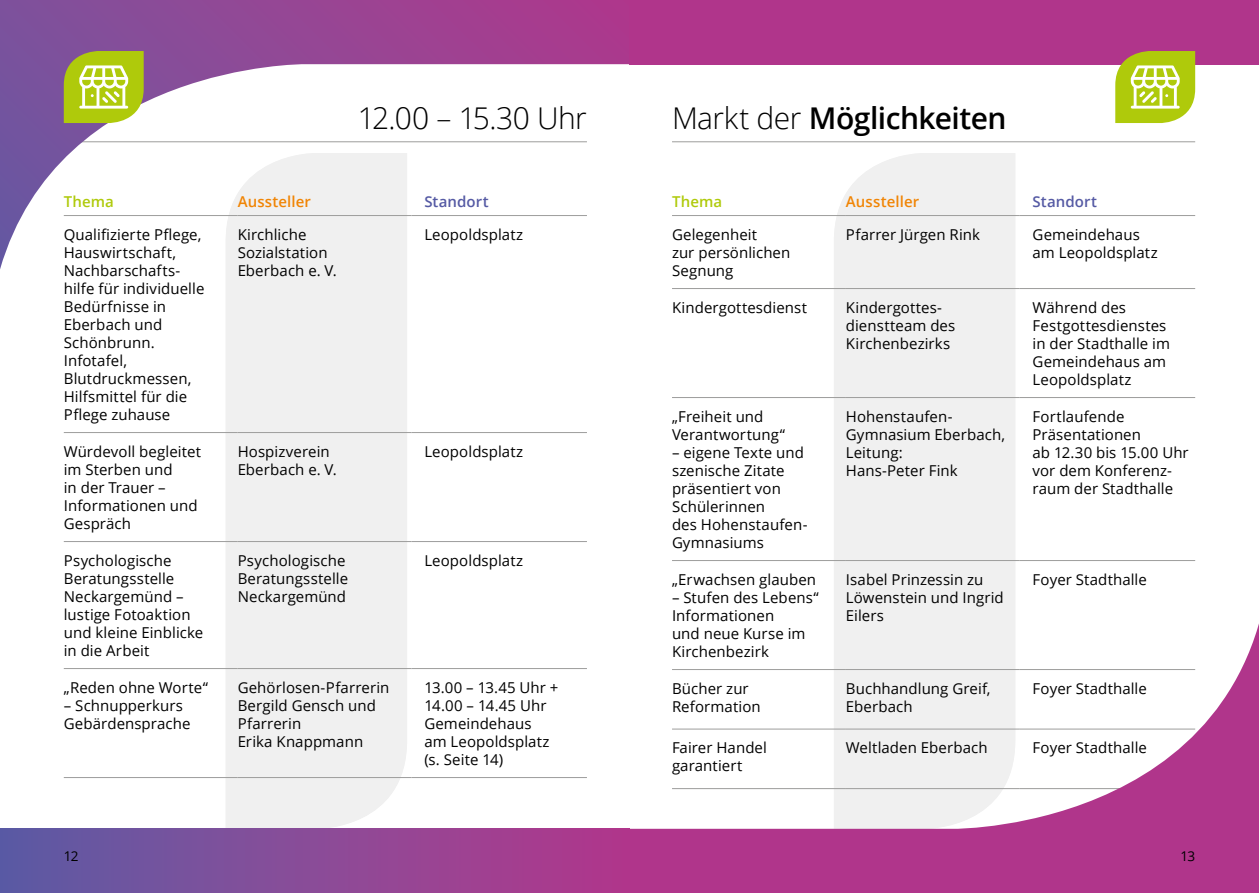
<style>
.page{position:relative;width:1259px;height:893px;background:#fff}
.page>*{position:absolute;margin:0;border:0;box-sizing:border-box;transform-origin:0 0}
.t1{font:600 30px "Open Sans";letter-spacing:-.015em;color:#000}
.t2{font:300 30px "Open Sans";letter-spacing:-.02em;color:#000}
.t3{font:15px/18px "Open Sans";letter-spacing:.005em;color:#000}
.t4{font:600 15px "Open Sans";letter-spacing:.01em;color:#f08505}
.t5{font:600 15px "Open Sans";letter-spacing:.005em;color:#555aa4}
.t6{font:600 15px "Open Sans";letter-spacing:.01em;color:#afca0b}
.t7{font:13.5px "Open Sans";color:#000}
.s1{font-weight:300}
</style>
<div class="page">
<div style="left:226px;top:269px;width:181px;height:560px;background:#f0f0f0"></div>
<div style="left:834px;top:153px;width:181px;height:374px;background:#f0f0f0"></div>
<svg style="left:0;top:0;width:629px;height:269px"></svg>
<div style="left:0;top:829px;width:629px;height:64px;background:linear-gradient(to right,#5d5ca4,#b4388b)"></div>
<div style="left:629px;top:0;width:630px;height:64px;background:#b0358b"></div>
<hr style="left:64px;top:215px;width:174px;height:1px;background:#9d9d9c">
<hr style="left:238px;top:215px;width:173px;height:1px;background:#9d9d9c">
<hr style="left:411px;top:215px;width:176px;height:1px;background:#9d9d9c">
<hr style="left:64px;top:777px;width:174px;height:1px;background:#9d9d9c">
<hr style="left:238px;top:777px;width:173px;height:1px;background:#9d9d9c">
<hr style="left:411px;top:777px;width:176px;height:1px;background:#9d9d9c">
<hr style="left:64px;top:432px;width:174px;height:1px;background:#9d9d9c">
<hr style="left:238px;top:432px;width:173px;height:1px;background:#9d9d9c">
<hr style="left:411px;top:432px;width:176px;height:1px;background:#9d9d9c">
<hr style="left:64px;top:541px;width:174px;height:1px;background:#9d9d9c">
<hr style="left:238px;top:541px;width:173px;height:1px;background:#9d9d9c">
<hr style="left:411px;top:541px;width:176px;height:1px;background:#9d9d9c">
<hr style="left:64px;top:668px;width:174px;height:1px;background:#9d9d9c">
<hr style="left:238px;top:668px;width:173px;height:1px;background:#9d9d9c">
<hr style="left:411px;top:668px;width:176px;height:1px;background:#9d9d9c">
<svg style="left:1115px;top:51px;width:80px;height:72px"></svg>
<hr style="left:672px;top:141px;width:523px;height:1px;background:#9d9d9c">
<svg style="left:64px;top:51px;width:80px;height:72px"></svg>
<hr style="left:672px;top:215px;width:174px;height:1px;background:#9d9d9c">
<hr style="left:846px;top:215px;width:173px;height:1px;background:#9d9d9c">
<hr style="left:1019px;top:215px;width:176px;height:1px;background:#9d9d9c">
<hr style="left:672px;top:397px;width:174px;height:1px;background:#9d9d9c">
<hr style="left:846px;top:397px;width:173px;height:1px;background:#9d9d9c">
<hr style="left:1019px;top:397px;width:176px;height:1px;background:#9d9d9c">
<hr style="left:672px;top:288px;width:174px;height:1px;background:#9d9d9c">
<hr style="left:846px;top:288px;width:173px;height:1px;background:#9d9d9c">
<hr style="left:1019px;top:288px;width:176px;height:1px;background:#9d9d9c">
<svg style="left:629px;top:527px;width:630px;height:366px"></svg>
<h1 class="t2" style="left:358px;top:98px;width:231px">12.00 – 15.30 Uhr</h1>
<p class="t6" style="left:64px;top:191px;width:52px">Thema</p>
<p class="t4" style="left:238px;top:191px;width:75px">Aussteller</p>
<p class="t5" style="left:424px;top:191px;width:66px">Standort</p>
<p class="t3" style="left:64px;top:225px;width:142px">Qualifizierte Pflege,<br>Hauswirtschaft,<br>Nachbarschafts&shy;hilfe für individuelle<br>Bedürfnisse in<br>Eberbach und<br>Schönbrunn.<br>Infotafel,<br>Blutdruckmessen,<br>Hilfsmittel für die<br>Pflege zuhause</p>
<p class="t3" style="left:238px;top:225px;width:101px">Kirchliche<br>Sozialstation<br>Eberbach e. V.</p>
<p class="t3" style="left:424px;top:225px;width:100px">Leopoldsplatz</p>
<p class="t3" style="left:64px;top:442px;width:139px">Würdevoll begleitet im Sterben und<br>in der Trauer –<br>Informationen und<br>Gespräch</p>
<p class="t3" style="left:238px;top:442px;width:101px">Hospizverein<br>Eberbach e. V.</p>
<p class="t3" style="left:424px;top:442px;width:100px">Leopoldsplatz</p>
<p class="t3" style="left:64px;top:551px;width:141px">Psychologische<br>Beratungsstelle<br>Neckargemünd – lustige Fotoaktion und kleine Einblicke in die Arbeit</p>
<p class="t3" style="left:238px;top:551px;width:112px">Psychologische<br>Beratungsstelle<br>Neckargemünd</p>
<p class="t3" style="left:424px;top:551px;width:100px">Leopoldsplatz</p>
<p class="t3" style="left:64px;top:678px;width:146px">„Reden ohne Worte“</p>
<p class="t3" style="left:64px;top:696px;width:128px">– Schnupperkurs<br>Gebärdensprache</p>
<p class="t3" style="left:238px;top:678px;width:153px">Gehörlosen-Pfarrerin<br>Bergild Gensch und<br>Pfarrerin<br>Erika Knappmann</p>
<p class="t3" style="left:424px;top:678px;width:136px">13.00 – 13.45 Uhr +<br>14.00 – 14.45 Uhr<br>Gemeindehaus<br>am Leopoldsplatz (s. Seite 14)</p>
<p class="t7" style="left:64px;top:847px;width:16px">12</p>
<h1 class="t1" style="left:672px;top:98px;width:336px"><span class="s1">Markt der</span> Möglichkeiten</h1>
<p class="t6" style="left:672px;top:191px;width:52px">Thema</p>
<p class="t4" style="left:846px;top:191px;width:75px">Aussteller</p>
<p class="t5" style="left:1032px;top:191px;width:66px">Standort</p>
<p class="t3" style="left:672px;top:225px;width:120px">Gelegenheit<br>zur persönlichen<br>Segnung</p>
<p class="t3" style="left:846px;top:225px;width:136px">Pfarrer Jürgen Rink</p>
<p class="t3" style="left:1032px;top:225px;width:127px">Gemeindehaus am Leopoldsplatz</p>
<p class="t3" style="left:672px;top:298px;width:136px">Kindergottesdienst</p>
<p class="t3" style="left:846px;top:298px;width:111px">Kindergottes&shy;dienstteam des<br>Kirchenbezirks</p>
<p class="t3" style="left:1032px;top:298px;width:139px">Während des<br>Festgottesdienstes in der Stadthalle im<br>Gemeindehaus am<br>Leopoldsplatz</p>
<p class="t3" style="left:672px;top:407px;width:114px">„Freiheit und<br>Verantwortung“</p>
<p class="t3" style="left:672px;top:443px;width:137px">– eigene Texte und szenische Zitate präsentiert von<br>Schülerinnen<br>des Hohenstaufen-<br>Gymnasiums</p>
<p class="t3" style="left:846px;top:407px;width:161px">Hohenstaufen-<br>Gymnasium Eberbach,<br>Leitung:<br>Hans-Peter Fink</p>
<p class="t3" style="left:1032px;top:407px;width:158px">Fortlaufende<br>Präsentationen<br>ab 12.30 bis 15.00 Uhr vor dem Konferenz&shy;raum der Stadthalle</p>
<p class="t3" style="left:672px;top:570px;width:145px">„Erwachsen glauben</p>
<p class="t3" style="left:672px;top:588px;width:148px">– Stufen des Lebens“<br>Informationen<br>und neue Kurse im<br>Kirchenbezirk</p>
<p class="t3" style="left:846px;top:570px;width:159px">Isabel Prinzessin zu<br>Löwenstein und Ingrid<br>Eilers</p>
<p class="t3" style="left:1032px;top:570px;width:116px">Foyer Stadthalle</p>
<p class="t3" style="left:672px;top:679px;width:90px">Bücher zur<br>Reformation</p>
<p class="t3" style="left:846px;top:679px;width:146px">Buchhandlung Greif,<br>Eberbach</p>
<p class="t3" style="left:1032px;top:679px;width:116px">Foyer Stadthalle</p>
<p class="t3" style="left:672px;top:738px;width:96px">Fairer Handel garantiert</p>
<p class="t3" style="left:846px;top:738px;width:143px">Weltladen Eberbach</p>
<p class="t3" style="left:1032px;top:738px;width:116px">Foyer Stadthalle</p>
<p class="t7" style="left:1180px;top:847px;width:16px">13</p>
</div>
